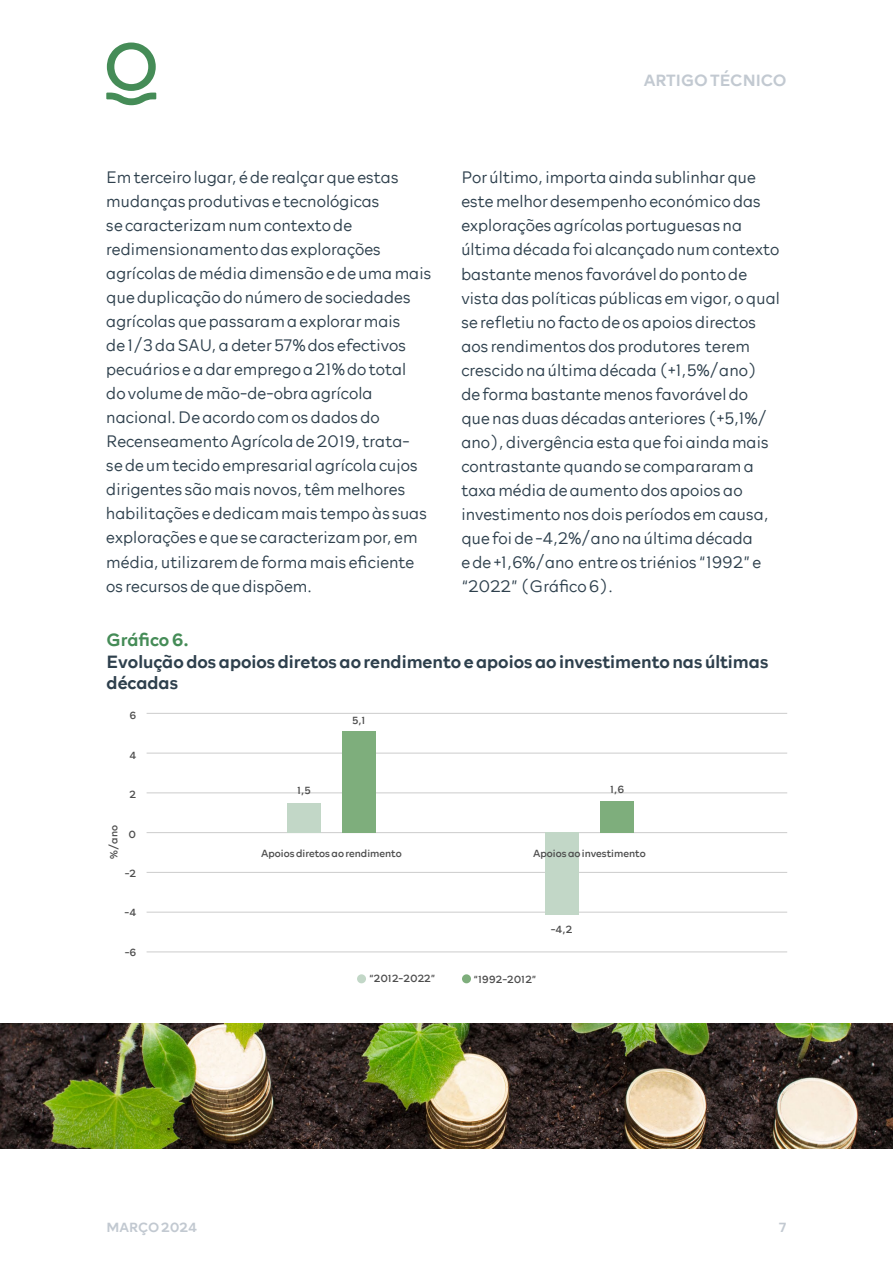
<style>
.page{position:relative;width:893px;height:1263px;background:#fff}
.page>*{position:absolute;margin:0;border:0;box-sizing:border-box;transform-origin:0 0}
.t1{font:500 18px/21.6px "Rockford Sans";color:#2e404d}
.t2{font:500 18px "Rockford Sans";letter-spacing:-.005em;color:#458c57}
.t3{font:200 16.5px/24px "Rockford Sans";letter-spacing:.005em;color:#2e404d}
.t4{font:500 16.5px "Rockford Sans";color:#c2c9d1}
.t5{font:500 13.5px "Rockford Sans";color:#c2c9d1}
.t6{font:10.5px "Rockford Sans";color:#4d4d4d}
</style>
<div class="page">
<svg style="left:106px;top:43px;width:50px;height:62px"></svg>
<hr style="left:147px;top:713px;width:640px;height:1px;background:#ccc">
<hr style="left:147px;top:753px;width:640px;height:1px;background:#ccc">
<hr style="left:147px;top:792px;width:640px;height:1px;background:#ccc">
<hr style="left:147px;top:832px;width:640px;height:1px;background:#ccc">
<hr style="left:147px;top:872px;width:640px;height:1px;background:#ccc">
<hr style="left:147px;top:912px;width:640px;height:1px;background:#ccc">
<hr style="left:147px;top:951px;width:640px;height:1px;background:#ccc">
<div style="left:342px;top:731px;width:34px;height:102px;background:#7eae7c"></div>
<div style="left:287px;top:803px;width:34px;height:30px;background:#c2d7c7"></div>
<div style="left:600px;top:801px;width:34px;height:32px;background:#7eae7c"></div>
<div style="left:545px;top:833px;width:33px;height:82px;background:#c2d7c7"></div>
<div style="left:357px;top:974px;width:9px;height:9px;background:#c2d7c7;border-radius:50%"></div>
<div style="left:462px;top:974px;width:9px;height:9px;background:#7eae7c;border-radius:50%"></div>
<img style="left:0;top:1024px;width:893px;height:124px">
<p class="t4" style="left:644px;top:68px;width:144px">ARTIGO TÉCNICO</p>
<p class="t3" style="left:106px;top:164px;width:327px">Em terceiro lugar, é de realçar que estas mudanças produtivas e tecnológicas<br>se caracterizam num contexto de redimensionamento das explorações agrícolas de média dimensão e de uma mais que duplicação do número de sociedades agrícolas que passaram a explorar mais<br>de 1/3 da SAU, a deter 57% dos efectivos pecuários e a dar emprego a 21% do total<br>do volume de mão-de-obra agrícola nacional. De acordo com os dados do Recenseamento Agrícola de 2019, trata-<br>se de um tecido empresarial agrícola cujos dirigentes são mais novos, têm melhores habilitações e dedicam mais tempo às suas explorações e que se caracterizam por, em média, utilizarem de forma mais eficiente os recursos de que dispõem.</p>
<p class="t3" style="left:461px;top:165px;width:320px">Por último, importa ainda sublinhar que este melhor desempenho económico das explorações agrícolas portuguesas na última década foi alcançado num contexto bastante menos favorável do ponto de vista das políticas públicas em vigor, o qual se refletiu no facto de os apoios directos aos rendimentos dos produtores terem crescido na última década (+1,5%/ano) de forma bastante menos favorável do que nas duas décadas anteriores (+5,1%/ ano), divergência esta que foi ainda mais contrastante quando se compararam a taxa média de aumento dos apoios ao investimento nos dois períodos em causa, que foi de -4,2%/ano na última década<br>e de +1,6%/ano entre os triénios “1992” e “2022” (Gráfico 6).</p>
<p class="t2" style="left:107px;top:626px;width:84px">Gráfico 6.</p>
<p class="t1" style="left:107px;top:649px;width:663px">Evolução dos apoios diretos ao rendimento e apoios ao investimento nas últimas décadas</p>
<p class="t6" style="left:130px;top:708px;width:8px">6</p>
<p class="t6" style="left:129px;top:747px;width:8px">4</p>
<p class="t6" style="left:130px;top:787px;width:8px">2</p>
<p class="t6" style="left:129px;top:826px;width:9px">0</p>
<p class="t6" style="left:125px;top:865px;width:13px">-2</p>
<p class="t6" style="left:125px;top:905px;width:13px">-4</p>
<p class="t6" style="left:125px;top:944px;width:13px">-6</p>
<p class="t6" style="left:106px;top:859px;width:35px;rotate:-90deg">%/ano</p>
<p class="t6" style="left:297px;top:783px;width:15px">1,5</p>
<p class="t6" style="left:352px;top:713px;width:15px">5,1</p>
<p class="t6" style="left:261px;top:846px;width:142px">Apoios diretos ao rendimento</p>
<p class="t6" style="left:610px;top:781px;width:15px">1,6</p>
<p class="t6" style="left:533px;top:846px;width:114px">Apoios ao investimento</p>
<p class="t6" style="left:551px;top:921px;width:23px">-4,2</p>
<p class="t6" style="left:369px;top:971px;width:68px">“2012-2022”</p>
<p class="t6" style="left:474px;top:972px;width:64px">“1992-2012”</p>
<p class="t5" style="left:107px;top:1217px;width:92px">MARÇO 2024</p>
<p class="t5" style="left:779px;top:1217px;width:9px">7</p>
</div>
